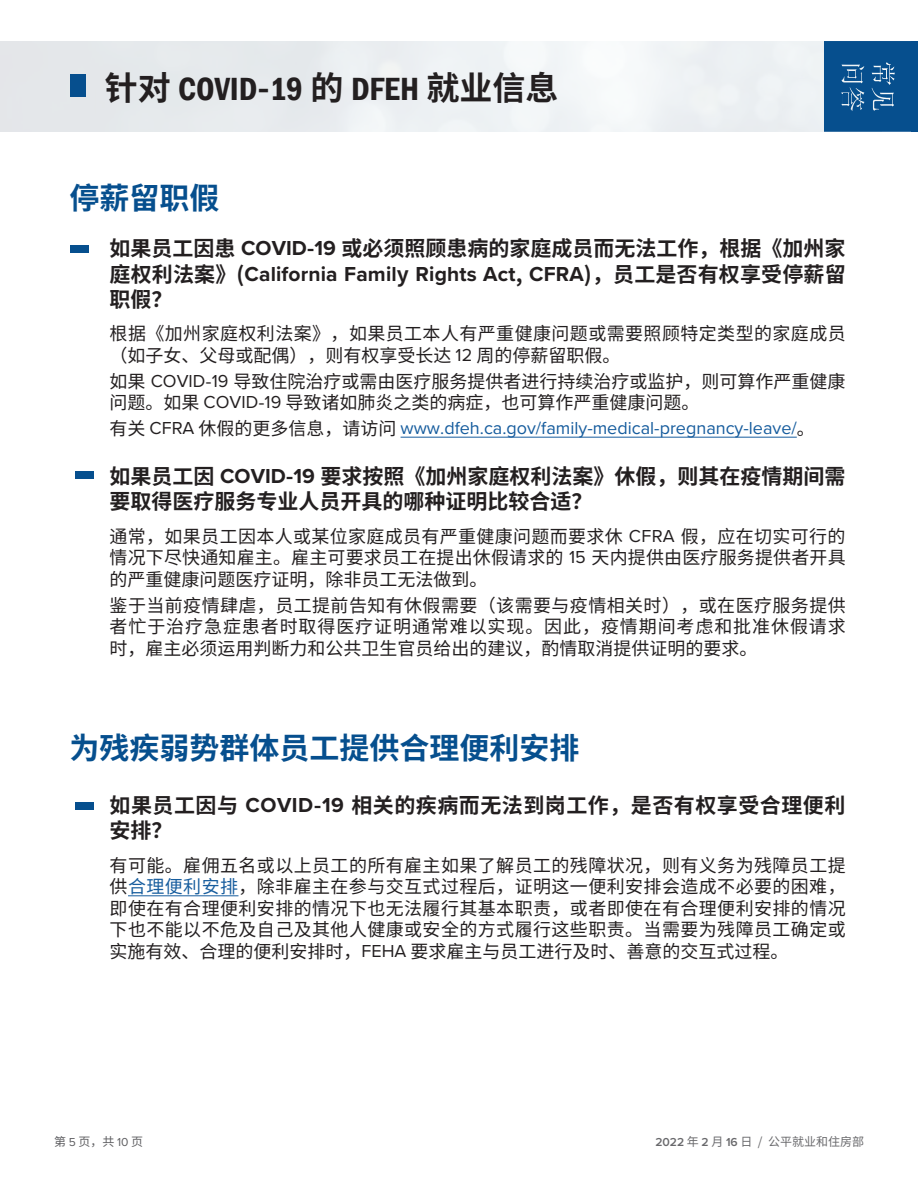
<style>
.page{position:relative;width:918px;height:1188px;background:#fff}
.page>*{position:absolute;margin:0;border:0;box-sizing:border-box;transform-origin:0 0}
.t1{font:600 condensed 33px "Franklin Gothic";color:#231f20}
.t2{font:700 30px "Source Han Sans SC";color:#064f8e}
.t3{font:700 21px/24.2px "Source Han Sans SC";color:#231f20}
.t4{font:700 21px/25.2px "Source Han Sans SC";letter-spacing:.025em;color:#231f20}
.t5{font:18px/21.6px "Source Han Sans SC";color:#231f20;text-align:justify}
.t6{font:18px/21.6px "Source Han Sans SC";letter-spacing:.025em;color:#231f20}
.t7{font:18px "Proxima Nova";color:#175d9e}
.t8{font:12px "Source Han Sans SC";color:#69696c}
.t9{font:12px "Source Han Sans SC";color:#5f5f62}
.s1{font-family:"Source Han Sans SC";font-weight:700;font-stretch:normal}
.s2{font-family:"Proxima Nova"}
.s3{font-family:"Source Han Sans SC";color:#231f20}
.s4{color:#231f20}
.s5{color:#175d9e}
.s6{font-family:"Proxima Nova";font-weight:600}
</style>
<div class="page">
<hr style="left:128px;top:895px;width:110px;height:1px;background:#175d9e">
<div style="left:0;top:41px;width:918px;height:91px;background:#ebeff2"></div>
<div style="left:70px;top:74px;width:16px;height:22px;background:#064f8e"></div>
<div style="left:70px;top:245px;width:19px;height:8px;background:#064f8e"></div>
<div style="left:75px;top:471px;width:19px;height:7px;background:#064f8e"></div>
<div style="left:75px;top:802px;width:19px;height:7px;background:#064f8e"></div>
<hr style="left:401px;top:437px;width:396px;height:1px;background:#175d9e">
<svg style="left:824px;top:41px;width:94px;height:91px;background:#125793"></svg>
<p class="t1" style="left:105px;top:67px;width:455px"><span class="s1">针对</span> COVID<span class="s1">-</span>19 <span class="s1">的</span> DFEH <span class="s1">就业信息</span></p>
<p class="t2" style="left:70px;top:181px;width:152px">停薪留职假</p>
<p class="t3" style="left:110px;top:237px;width:738px">如果员工因患 <span class="s2">COVID</span>-<span class="s2">19</span> 或必须照顾患病的家庭成员而无法工作，根据《加州家庭权利法案》(<span class="s2">California Famil</span>y <span class="s2">Rights Act</span>, <span class="s2">CFRA</span> ，) 员工是否有权享受停薪留</p>
<p class="t3" style="left:110px;top:287px;width:64px">职假?</p>
<p class="t6" style="left:110px;top:323px;width:738px">根据《加州家庭权利法案》，如果员工本人有严重健康问题或需要照顾特定类型的家庭成员（如子女、父母或配偶），则有权享受长达 <span class="s2">12</span> 周的停薪留职假。</p>
<p class="t5" style="left:110px;top:371px;width:738px">如果 <span class="s2">COVID</span>-<span class="s2">19</span> 导致住院治疗或需由医疗服务提供者进行持续治疗或监护，则可算作严重健康问题。如果 <span class="s2">COVID</span>-<span class="s2">19</span> 导致诸如肺炎之类的病症，也可算作严重健康问题。</p>
<p class="t7" style="left:110px;top:415px;width:707px"><span class="s3">有关</span> <span class="s4">CFRA</span> <span class="s3">休假的更多信息，请访问</span> www.dfeh.ca.gov/family-medical-pregnancy-leave <span class="s3">。</span>/</p>
<p class="t3" style="left:110px;top:464px;width:738px;line-height:25.2px">如果员工因 <span class="s2">COVID</span>-<span class="s2">19</span> 要求按照《加州家庭权利法案》休假，则其在疫情期间需要取得医疗服务专业人员开具的哪种证明比较合适?</p>
<p class="t5" style="left:110px;top:526px;width:738px">通常，如果员工因本人或某位家庭成员有严重健康问题而要求休 <span class="s2">CFRA</span> 假，应在切实可行的情况下尽快通知雇主。雇主可要求员工在提出休假请求的 <span class="s2">15</span> 天内提供由医疗服务提供者开具的严重健康问题医疗证明，除非员工无法做到。</p>
<p class="t5" style="left:110px;top:595px;width:738px">鉴于当前疫情肆虐，员工提前告知有休假需要（该需要与疫情相关时），或在医疗服务提供者忙于治疗急症患者时取得医疗证明通常难以实现。因此，疫情期间考虑和批准休假请求时，雇主必须运用判断力和公共卫生官员给出的建议，酌情取消提供证明的要求。</p>
<p class="t2" style="left:70px;top:731px;width:512px">为残疾弱势群体员工提供合理便利安排</p>
<p class="t4" style="left:110px;top:793px;width:737px">如果员工因与 <span class="s2">COVID</span>-<span class="s2">19</span> 相关的疾病而无法到岗工作，是否有权享受合理便利安排?</p>
<p class="t5" style="left:110px;top:855px;width:738px">有可能。雇佣五名或以上员工的所有雇主如果了解员工的残障状况，则有义务为残障员工提供<span class="s5">合理便利安排</span>，除非雇主在参与交互式过程后，证明这一便利安排会造成不必要的困难，即使在有合理便利安排的情况下也无法履行其基本职责，或者即使在有合理便利安排的情况下也不能以不危及自己及其他人健康或安全的方式履行这些职责。当需要为残障员工确定或实施有效、合理的便利安排时，<span class="s2">FEHA</span> 要求雇主与员工进行及时、善意的交互式过程。</p>
<p class="t9" style="left:54px;top:1135px;width:91px">第 页<span class="s2">5</span> ，共<span class="s2">10</span>页</p>
<p class="t8" style="left:655px;top:1135px;width:210px"><span class="s6">2022</span> 年 月<span class="s6">2 16</span> 日 / 公平就业和住房部</p>
</div>
